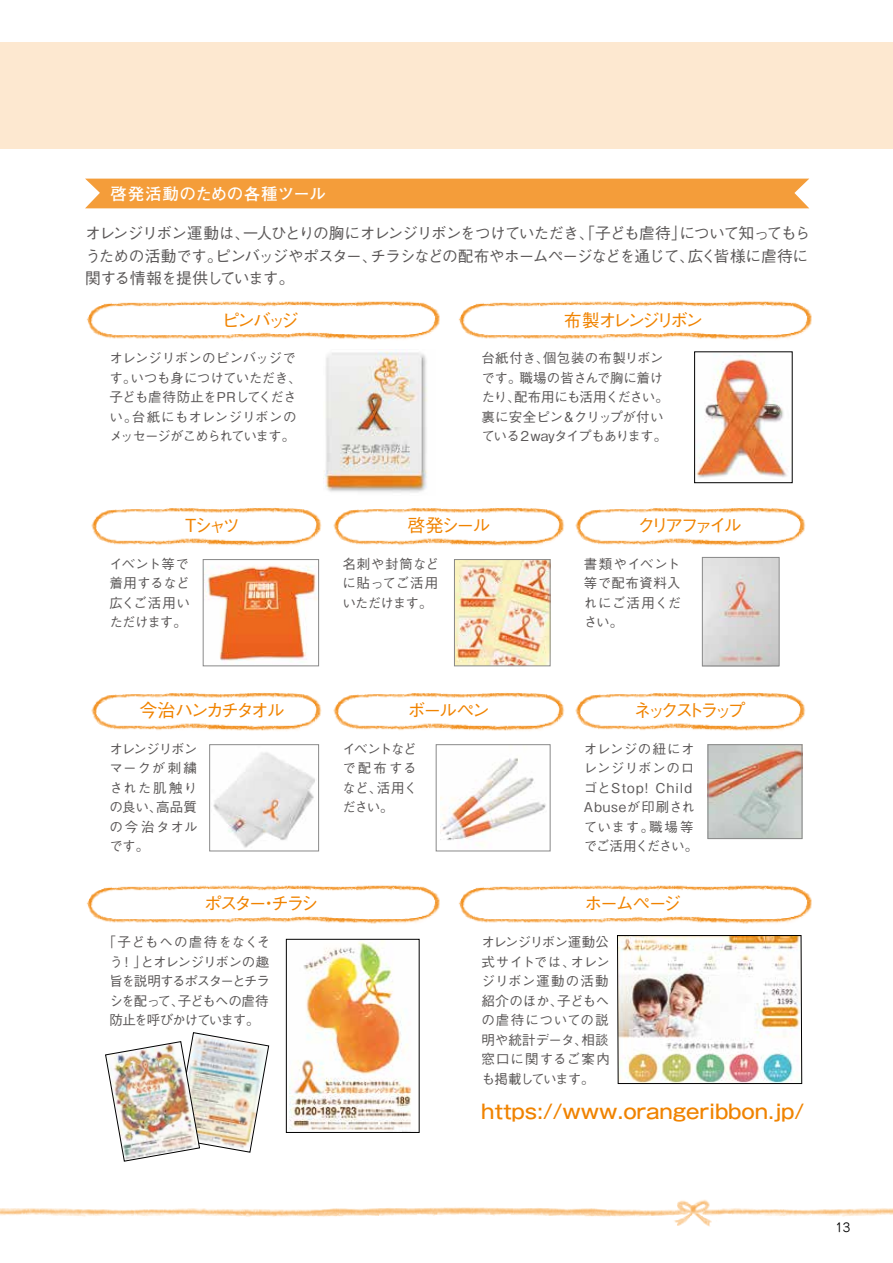
<style>
.page{position:relative;width:893px;height:1263px;background:#fff}
.page>*{position:absolute;margin:0;border:0;box-sizing:border-box;transform-origin:0 0}
.t1{font:500 19.5px "Gothic MB101 Pro";letter-spacing:-.005em;color:#f08300}
.t2{font:500 18px "Gothic BBB Pr 5";letter-spacing:-.16em;color:#f08300}
.t3{font:500 18px "Gothic BBB Pr 5";letter-spacing:-.19em;color:#f08300}
.t4{font:500 18px "Gothic BBB Pr 5";letter-spacing:-.25em;color:#f08300}
.t5{font:500 18px "Gothic BBB Pr 5";letter-spacing:-.195em;color:#f08300}
.t6{font:700 16.5px "Futo Go B101 Pr 5";letter-spacing:.02em;color:#fff}
.t7{font:500 15.75px "Gothic BBB Pr 5";letter-spacing:-.07em;color:#5a5757}
.t8{font:500 15.75px/22.5px "Gothic BBB Pr 5";letter-spacing:-.05em;color:#5a5757}
.t9{font:500 15.75px "Gothic BBB Pr 5";letter-spacing:-.015em;color:#5a5757}
.t10{font:500 13.5px/19.5px "Gothic BBB Pr 5";letter-spacing:-.015em;color:#5a5757}
.t11{font:500 13.5px/19.5px "Gothic BBB Pr 5";letter-spacing:-.06em;color:#5a5757}
.t12{font:500 13.5px/19.5px "Gothic BBB Pr 5";letter-spacing:-.09em;color:#5a5757}
.t13{font:500 13.5px/19.5px "Gothic BBB Pr 5";letter-spacing:.02em;color:#5a5757;text-align:right}
.t14{font:500 13.5px "Gothic BBB Pr 5";letter-spacing:.015em;color:#5a5757}
.t15{font:500 13.5px/19.5px "Gothic BBB Pr 5";letter-spacing:.05em;color:#5a5757;text-align:right}
.t16{font:500 13.5px/19.5px "Gothic BBB Pr 5";letter-spacing:-.08em;color:#5a5757}
.t17{font:500 13.5px "Gothic BBB Pr 5";letter-spacing:-.04em;color:#5a5757}
.t18{font:500 13.5px/19.5px "Gothic BBB Pr 5";letter-spacing:-.05em;color:#5a5757}
.t19{font:500 13.5px/19.5px "Gothic BBB Pr 5";letter-spacing:-.07em;color:#5a5757;text-align:right}
.t20{font:500 13.5px/19.5px "Gothic BBB Pr 5";letter-spacing:.045em;color:#5a5757}
.t21{font:500 13.5px "Gothic BBB Pr 5";letter-spacing:.065em;color:#5a5757}
.t22{font:500 13.5px "Gothic BBB Pr 5";letter-spacing:.075em;color:#5a5757}
.t23{font:500 13.5px "Gothic BBB Pr 5";letter-spacing:.07em;color:#5a5757}
.t24{font:500 13.5px "Gothic BBB Pr 5";letter-spacing:-.035em;color:#5a5757}
.t25{font:12px "Jun 201 Pro";color:#000}
</style>
<div class="page">
<img style="left:704px;top:559px;width:73px;height:105px">
<img style="left:0;top:1199px;width:893px;height:28px">
<div style="left:0;top:43px;width:893px;height:106px;background:#fde8d0"></div>
<img style="left:290px;top:941px;width:122px;height:189px">
<div style="left:286px;top:939px;width:133px;height:193px;border:1px solid #000"></div>
<img style="left:86px;top:885px;width:726px;height:39px">
<div style="left:85px;top:179px;width:724px;height:29px;background:#f49d3a"></div>
<img style="left:86px;top:301px;width:726px;height:39px">
<img style="left:617px;top:935px;width:185px;height:149px">
<img style="left:105px;top:1032px;width:164px;height:129px">
<img style="left:323px;top:349px;width:104px;height:144px">
<img style="left:696px;top:355px;width:91px;height:123px">
<div style="left:694px;top:352px;width:98px;height:131px;border:1px solid #000"></div>
<img style="left:91px;top:507px;width:231px;height:39px">
<img style="left:575px;top:507px;width:231px;height:39px">
<img style="left:205px;top:565px;width:112px;height:96px">
<div style="left:203px;top:559px;width:116px;height:107px;border:1px solid #898989"></div>
<img style="left:333px;top:507px;width:232px;height:39px">
<img style="left:456px;top:561px;width:92px;height:103px">
<div style="left:454px;top:559px;width:96px;height:107px;border:1px solid #898989"></div>
<div style="left:702px;top:557px;width:77px;height:109px;border:1px solid #898989"></div>
<img style="left:710px;top:746px;width:90px;height:91px">
<img style="left:91px;top:692px;width:231px;height:39px">
<img style="left:575px;top:692px;width:231px;height:39px">
<img style="left:213px;top:752px;width:102px;height:96px">
<div style="left:209px;top:744px;width:110px;height:107px;border:1px solid #898989"></div>
<img style="left:333px;top:692px;width:232px;height:39px">
<img style="left:440px;top:758px;width:106px;height:88px">
<div style="left:436px;top:744px;width:114px;height:107px;border:1px solid #898989"></div>
<div style="left:708px;top:744px;width:94px;height:95px;border:1px solid #898989"></div>
<p class="t6" style="left:111px;top:181px;width:217px">啓発活動のための各種ツール</p>
<p class="t7" style="left:243px;top:221px;width:445px">一人ひとりの胸にオレンジリボンをつけていただき、「子ども虐待」</p>
<p class="t7" style="left:679px;top:221px;width:133px">について知ってもら</p>
<p class="t7" style="left:85px;top:221px;width:167px">オレンジリボン運動は、</p>
<p class="t9" style="left:688px;top:243px;width:122px">広く皆様に虐待に</p>
<p class="t7" style="left:370px;top:243px;width:327px">チラシなどの配布やホームページなどを通じて、</p>
<p class="t8" style="left:85px;top:243px;width:211px">うための活動です。<br>関する情報を提供しています。</p>
<p class="t7" style="left:215px;top:243px;width:164px">ピンバッジやポスター、</p>
<h2 class="t2" style="left:222px;top:305px;width:78px">ピンバッジ</h2>
<h2 class="t3" style="left:564px;top:305px;width:141px">布製オレンジリボン</h2>
<p class="t10" style="left:130px;top:347px;width:173px;text-indent:-21px">オレンジリボンのピンバッジでいつも身につけていただき、</p>
<p class="t10" style="left:109px;top:367px;width:29px">す。</p>
<p class="t17" style="left:109px;top:386px;width:189px">子ども虐待防止をPRしてくださ</p>
<p class="t14" style="left:132px;top:406px;width:166px">台紙にもオレンジリボンの</p>
<p class="t12" style="left:109px;top:406px;width:187px">い。<br>メッセージがこめられています。</p>
<p class="t14" style="left:543px;top:347px;width:122px">個包装の布製リボン</p>
<p class="t10" style="left:519px;top:347px;width:145px;text-indent:-38px">台紙付き、<br>職場の皆さんで胸に着け</p>
<p class="t11" style="left:514px;top:367px;width:156px;text-indent:-33px">です。<br>配布用にも活用ください。</p>
<p class="t11" style="left:481px;top:386px;width:187px">たり、<br>裏に安全ピン＆クリップが付いている２wayタイプもあります。</p>
<h2 class="t2" style="left:185px;top:511px;width:56px">Tシャツ</h2>
<p class="t10" style="left:109px;top:553px;width:82px;text-align:justify">イベント等で着用するなど広くご活用いただけます。</p>
<h2 class="t2" style="left:408px;top:511px;width:84px">啓発シール</h2>
<p class="t10" style="left:342px;top:553px;width:98px;text-align:justify">名刺や封筒などに貼ってご活用いただけます。</p>
<h2 class="t5" style="left:637px;top:511px;width:106px">クリアファイル</h2>
<p class="t10" style="left:584px;top:553px;width:99px;text-align:justify">書類やイベント等で配布資料入れにご活用ください。</p>
<h2 class="t2" style="left:140px;top:696px;width:147px">今治ハンカチタオル</h2>
<p class="t13" style="left:109px;top:738px;width:90px">オレンジリボンマークが刺繍された肌触り高品質</p>
<p class="t20" style="left:109px;top:796px;width:90px">の良い、<br>の今治タオルです。</p>
<h2 class="t2" style="left:204px;top:889px;width:116px">ポスターチラシ</h2>
<h2 class="t2" style="left:260px;top:889px;width:19px">・</h2>
<p class="t10" style="left:103px;top:931px;width:169px;text-align:right">「子どもへの虐待をなくそとオレンジリボンの趣</p>
<p class="t10" style="left:120px;top:950px;width:29px">！」</p>
<p class="t10" style="left:109px;top:950px;width:15px">う</p>
<p class="t12" style="left:109px;top:970px;width:162px">旨を説明するポスターとチラ</p>
<p class="t24" style="left:178px;top:989px;width:92px">子どもへの虐待</p>
<p class="t16" style="left:109px;top:989px;width:152px">シを配って、<br>防止を呼びかけています。</p>
<h2 class="t2" style="left:408px;top:696px;width:83px">ボールペン</h2>
<p class="t10" style="left:342px;top:738px;width:76px;text-align:right">イベントなどで配布する活用く</p>
<p class="t10" style="left:342px;top:777px;width:53px">など、ださい。</p>
<h2 class="t4" style="left:634px;top:696px;width:113px">ネックストラップ</h2>
<p class="t15" style="left:584px;top:738px;width:112px">オレンジの紐にオレンジリボンのロ<br>Child</p>
<p class="t10" style="left:584px;top:777px;width:66px">ゴとStop!</p>
<p class="t21" style="left:584px;top:796px;width:113px">Abuseが印刷され</p>
<p class="t10" style="left:649px;top:816px;width:46px">職場等</p>
<p class="t18" style="left:584px;top:816px;width:116px">ています。<br>でご活用ください。</p>
<h2 class="t2" style="left:585px;top:889px;width:98px">ホームページ</h2>
<p class="t19" style="left:481px;top:931px;width:130px">オレンジリボン運動公オレン</p>
<p class="t10" style="left:481px;top:950px;width:96px">式サイトでは、</p>
<p class="t22" style="left:481px;top:970px;width:129px">ジリボン運動の活動</p>
<p class="t10" style="left:557px;top:989px;width:54px">子どもへ</p>
<p class="t10" style="left:481px;top:989px;width:84px">紹介のほか、</p>
<p class="t23" style="left:481px;top:1009px;width:129px">の虐待についての説</p>
<p class="t10" style="left:581px;top:1028px;width:29px">相談</p>
<p class="t10" style="left:481px;top:1028px;width:130px">明や統計データ、<br>窓口に関するご案内も掲載しています。</p>
<h1 class="t1" style="left:481px;top:1095px;width:325px">https://www.orangeribbon.jp/</h1>
<p class="t25" style="left:835px;top:1218px;width:17px">13</p>
</div>
